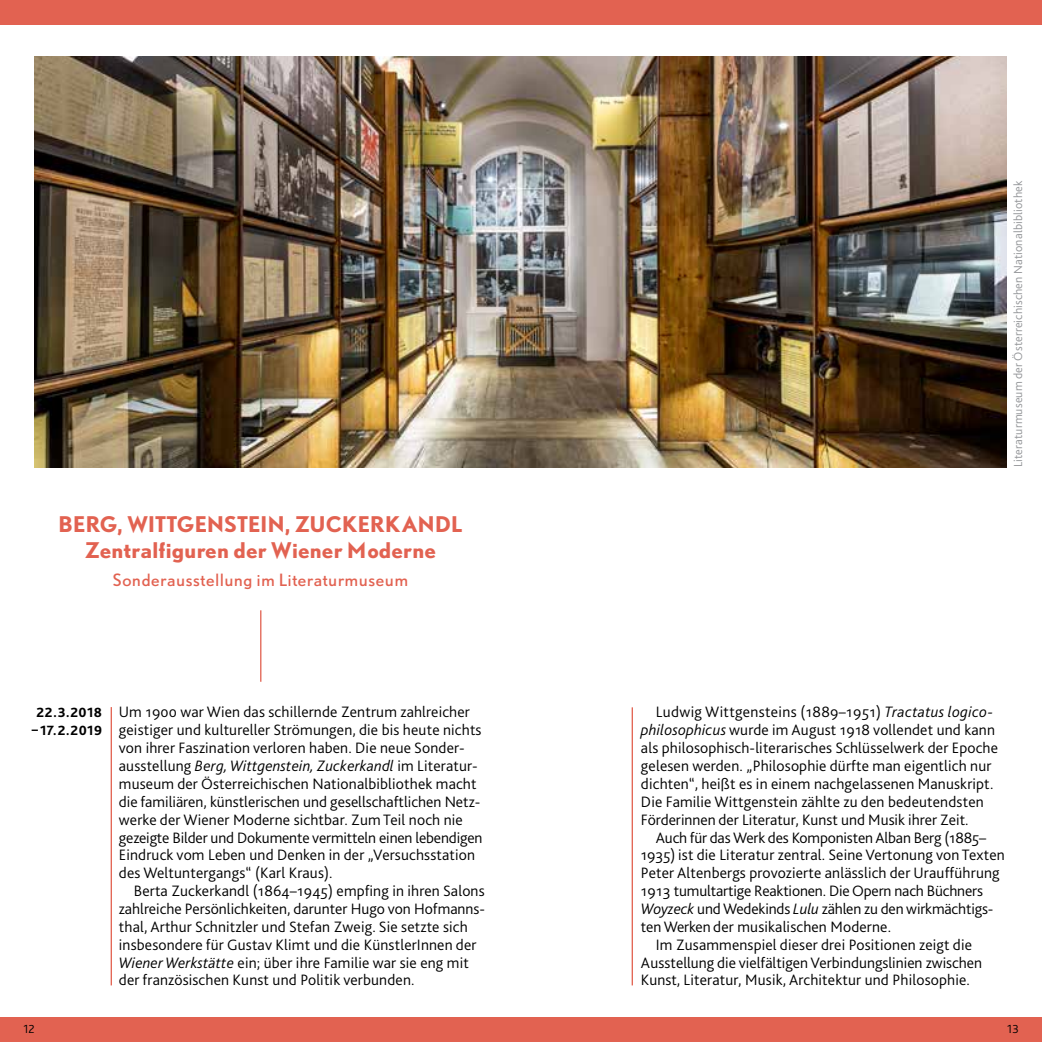
<style>
.page{position:relative;width:1042px;height:1042px;background:#fff}
.page>*{position:absolute;margin:0;border:0;box-sizing:border-box;transform-origin:0 0}
.t1{font:700 20.12px/26.2px "DTL Nobel TOT";letter-spacing:.02em;color:#e26251;text-align:center}
.t2{font:300 15.75px/17.8px "Bliss 2";letter-spacing:.01em;color:#000}
.t3{font:300 15.75px "Bliss 2";letter-spacing:-.01em;color:#000}
.t4{font:15.75px "DTL Nobel TOT";letter-spacing:.03em;color:#e26251}
.t5{font:800 14px "Bliss 2";color:#000}
.t6{font:300 12.25px "Bliss 2";letter-spacing:.01em;color:#939598}
.t7{font:300 12.25px "Bliss 2";color:#000}
.s1{font-style:italic}
</style>
<div class="page">
<div style="left:0;top:1017px;width:1042px;height:25px;background:#e26251"></div>
<div style="left:0;top:0;width:1042px;height:25px;background:#e26251"></div>
<hr style="left:260px;top:610px;width:1px;height:72px;background:#e26251">
<img style="left:35px;top:57px;width:972px;height:410px">
<hr style="left:631px;top:707px;width:2px;height:278px;background:#e26251">
<hr style="left:111px;top:707px;width:1px;height:278px;background:#e26251">
<p class="t1" style="left:59px;top:509px;width:405px">BERG, WITTGENSTEIN, ZUCKERKANDL<br>Zentralfiguren der Wiener Moderne</p>
<p class="t4" style="left:113px;top:569px;width:297px">Sonderausstellung im Literaturmuseum</p>
<p class="t5" style="left:37px;top:704px;width:67px">22.3.2018</p>
<p class="t5" style="left:32px;top:722px;width:72px">– 17.2.2019</p>
<p class="t2" style="left:119px;top:703px;width:365px">Um 1900 war Wien das schillernde Zentrum zahlreicher geistiger und kultureller Strömungen, die bis heute nichts von ihrer Faszination verloren haben. Die neue Sonder&shy;ausstellung <span class="s1">Berg, Wittgenstein, Zuckerkandl</span> im Literatur&shy;museum der Österreichischen Nationalbibliothek macht die familiären, künstlerischen und gesellschaftlichen Netz&shy;werke der Wiener Moderne sichtbar. Zum Teil noch nie gezeigte Bilder und Dokumente vermitteln einen lebendigen Eindruck vom Leben und Denken in der „Versuchsstation des Weltuntergangs“ (Karl Kraus).</p>
<p class="t2" style="left:119px;top:881px;width:368px;text-indent:15px">Berta Zuckerkandl (1864–1945) empfing in ihren Salons zahlreiche Persönlichkeiten, darunter Hugo von Hofmanns&shy;thal, Arthur Schnitzler und Stefan Zweig. Sie setzte sich insbesondere für Gustav Klimt und die KünstlerInnen der <span class="s1">Wiener Werkstätte</span> ein; über ihre Familie war sie eng mit der französischen Kunst und Politik verbunden.</p>
<p class="t6" style="left:1010px;top:467px;width:288px;rotate:-90deg">Literaturmuseum der Österreichischen Nationalbibliothek</p>
<p class="t2" style="left:641px;top:703px;width:359px;text-indent:15px">Ludwig Wittgensteins (1889–1951) <span class="s1">Tractatus logico&shy;philosophicus</span> wurde im August 1918 vollendet und kann als philosophisch-literarisches Schlüsselwerk der Epoche gelesen werden. „Philosophie dürfte man eigentlich nur dichten“, heißt es in einem nachgelassenen Manuskript.<br>Die Familie Wittgenstein zählte zu den bedeutendsten Förderinnen der Literatur, Kunst und Musik ihrer Zeit.</p>
<p class="t3" style="left:656px;top:827px;width:332px">Auch für das Werk des Komponisten Alban Berg (1885–</p>
<p class="t2" style="left:641px;top:846px;width:365px">1935) ist die Literatur zentral. Seine Vertonung von Texten</p>
<p class="t2" style="left:641px;top:864px;width:360px">Peter Altenbergs provozierte anlässlich der Uraufführung</p>
<p class="t3" style="left:641px;top:881px;width:344px">1913 tumultartige Reaktionen. Die Opern nach Büchners</p>
<p class="t3" style="left:641px;top:899px;width:354px"><span class="s1">Woyzeck</span> und Wedekinds <span class="s1">Lulu</span> zählen zu den wirkmächtigs-</p>
<p class="t2" style="left:641px;top:917px;width:252px">ten Werken der musikalischen Moderne.</p>
<p class="t2" style="left:656px;top:935px;width:318px">Im Zusammenspiel dieser drei Positionen zeigt die</p>
<p class="t2" style="left:641px;top:953px;width:343px">Ausstellung die vielfältigen Verbindungslinien zwischen</p>
<p class="t2" style="left:641px;top:971px;width:330px">Kunst, Literatur, Musik, Architektur und Philosophie.</p>
<p class="t7" style="left:23px;top:1021px;width:13px">12</p>
<p class="t7" style="left:1007px;top:1021px;width:13px">13</p>
</div>
